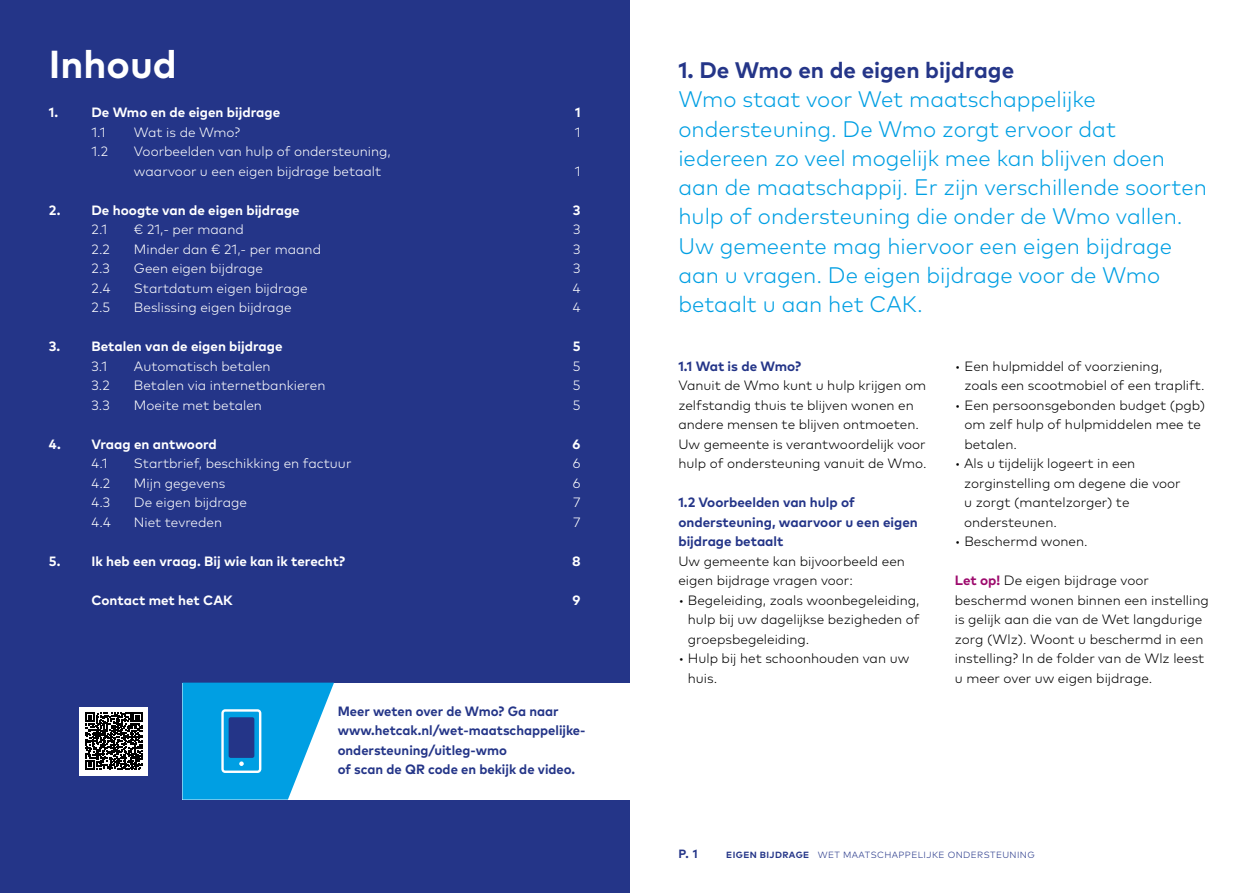
<style>
.page{position:relative;width:1259px;height:893px;background:#fff}
.page>*{position:absolute;margin:0;border:0;box-sizing:border-box;transform-origin:0 0}
._04_-_introtekst{font:700 39px "Mark Pro";color:#fff}
._04_-_introtekst-2{font:300 22.5px/29.2px "Mark Pro";color:#009fe3}
._03_-_kop{font:700 22.5px "Mark Pro";color:#243588}
._05_-_platte_tekst{font:300 13.5px/19.5px "Mark Pro";color:#000}
._04_-_introtekst-3{font:300 13.5px/19.5px "Mark Pro";color:#fff}
._04_-_introtekst-4{font:700 13.5px "Mark Pro";color:#fff}
._16_-_TOOLTIP_-_witte_tekst{font:700 13.5px/19.5px "Mark Pro";color:#243588}
._09_-_tussenkopje{font:700 13.5px/19.5px "Mark Pro";color:#243588}
.t1{font:700 12px "Mark Pro";color:#243588}
.t2{font:300 9px "Mark Pro";letter-spacing:.045em;color:#243588}
.s1{font-weight:700;color:#9d0a6d}
.s2{font-weight:700}
</style>
<div class="page">
<div style="left:0;top:0;width:629px;height:893px;background:#243588"></div>
<div style="left:80px;top:707px;width:68px;height:68px;background:#fff"></div>
<svg style="left:85px;top:712px;width:57px;height:58px"></svg>
<div style="left:182px;top:683px;width:447px;height:117px;background:#fff"></div>
<svg style="left:182px;top:683px;width:152px;height:117px"></svg>
<p class="_04_-_introtekst" style="left:49px;top:35px;width:129px">Inhoud</p>
<p class="_04_-_introtekst-4" style="left:49px;top:102px;width:11px">1.</p>
<p class="_04_-_introtekst-4" style="left:91px;top:102px;width:190px">De Wmo en de eigen bijdrage</p>
<p class="_04_-_introtekst-4" style="left:575px;top:102px;width:7px">1</p>
<p class="_04_-_introtekst-3" style="left:91px;top:121px;width:16px">1.1</p>
<p class="_04_-_introtekst-3" style="left:134px;top:121px;width:108px">Wat is de Wmo?</p>
<p class="_04_-_introtekst-3" style="left:575px;top:121px;width:7px">1</p>
<p class="_04_-_introtekst-3" style="left:91px;top:140px;width:18px">1.2</p>
<p class="_04_-_introtekst-3" style="left:134px;top:140px;width:258px">Voorbeelden van hulp of ondersteuning, waarvoor u een eigen bijdrage betaalt</p>
<p class="_04_-_introtekst-3" style="left:575px;top:160px;width:7px">1</p>
<p class="_04_-_introtekst-4" style="left:49px;top:199px;width:252px">2. De hoogte van de eigen bijdrage</p>
<p class="_04_-_introtekst-4" style="left:573px;top:199px;width:9px">3</p>
<p class="_04_-_introtekst-3" style="left:91px;top:218px;width:17px">2.1</p>
<p class="_04_-_introtekst-3" style="left:134px;top:218px;width:111px">€ 21,- per maand</p>
<p class="_04_-_introtekst-3" style="left:573px;top:218px;width:9px">3</p>
<p class="_04_-_introtekst-3" style="left:91px;top:238px;width:20px">2.2</p>
<p class="_04_-_introtekst-3" style="left:134px;top:238px;width:189px">Minder dan € 21,- per maand</p>
<p class="_04_-_introtekst-3" style="left:573px;top:238px;width:9px">3</p>
<p class="_04_-_introtekst-3" style="left:91px;top:257px;width:20px">2.3</p>
<p class="_04_-_introtekst-3" style="left:134px;top:257px;width:131px">Geen eigen bijdrage</p>
<p class="_04_-_introtekst-3" style="left:573px;top:257px;width:9px">3</p>
<p class="_04_-_introtekst-3" style="left:91px;top:277px;width:20px">2.4</p>
<p class="_04_-_introtekst-3" style="left:134px;top:277px;width:175px">Startdatum eigen bijdrage</p>
<p class="_04_-_introtekst-3" style="left:573px;top:277px;width:9px">4</p>
<p class="_04_-_introtekst-3" style="left:91px;top:296px;width:20px">2.5</p>
<p class="_04_-_introtekst-3" style="left:134px;top:296px;width:159px">Beslissing eigen bijdrage</p>
<p class="_04_-_introtekst-3" style="left:573px;top:296px;width:9px">4</p>
<p class="_04_-_introtekst-4" style="left:49px;top:336px;width:235px">3. Betalen van de eigen bijdrage</p>
<p class="_04_-_introtekst-4" style="left:573px;top:336px;width:9px">5</p>
<p class="_04_-_introtekst-3" style="left:91px;top:355px;width:17px">3.1</p>
<p class="_04_-_introtekst-3" style="left:134px;top:355px;width:138px">Automatisch betalen</p>
<p class="_04_-_introtekst-3" style="left:573px;top:355px;width:9px">5</p>
<p class="_04_-_introtekst-3" style="left:91px;top:374px;width:20px">3.2</p>
<p class="_04_-_introtekst-3" style="left:134px;top:374px;width:193px">Betalen via internetbankieren</p>
<p class="_04_-_introtekst-3" style="left:573px;top:374px;width:9px">5</p>
<p class="_04_-_introtekst-3" style="left:91px;top:394px;width:20px">3.3</p>
<p class="_04_-_introtekst-3" style="left:134px;top:394px;width:130px">Moeite met betalen</p>
<p class="_04_-_introtekst-3" style="left:573px;top:394px;width:9px">5</p>
<p class="_04_-_introtekst-4" style="left:49px;top:433px;width:169px">4. Vraag en antwoord</p>
<p class="_04_-_introtekst-4" style="left:572px;top:433px;width:9px">6</p>
<p class="_04_-_introtekst-3" style="left:91px;top:452px;width:18px">4.1</p>
<p class="_04_-_introtekst-3" style="left:134px;top:452px;width:219px">Startbrief, beschikking en factuur</p>
<p class="_04_-_introtekst-3" style="left:573px;top:452px;width:9px">6</p>
<p class="_04_-_introtekst-3" style="left:91px;top:472px;width:20px">4.2</p>
<p class="_04_-_introtekst-3" style="left:134px;top:472px;width:93px">Mijn gegevens</p>
<p class="_04_-_introtekst-3" style="left:573px;top:472px;width:9px">6</p>
<p class="_04_-_introtekst-3" style="left:91px;top:491px;width:20px">4.3</p>
<p class="_04_-_introtekst-3" style="left:134px;top:491px;width:115px">De eigen bijdrage</p>
<p class="_04_-_introtekst-3" style="left:573px;top:491px;width:9px">7</p>
<p class="_04_-_introtekst-3" style="left:91px;top:511px;width:21px">4.4</p>
<p class="_04_-_introtekst-3" style="left:134px;top:511px;width:90px">Niet tevreden</p>
<p class="_04_-_introtekst-3" style="left:573px;top:511px;width:9px">7</p>
<p class="_04_-_introtekst-4" style="left:49px;top:550px;width:298px">5. Ik heb een vraag. Bij wie kan ik terecht?</p>
<p class="_04_-_introtekst-4" style="left:572px;top:550px;width:10px">8</p>
<p class="_04_-_introtekst-4" style="left:91px;top:589px;width:143px">Contact met het CAK</p>
<p class="_04_-_introtekst-4" style="left:572px;top:589px;width:9px">9</p>
<p class="_16_-_TOOLTIP_-_witte_tekst" style="left:338px;top:700px;width:249px">Meer weten over de Wmo? Ga naar www.hetcak.nl/wet-maatschappelijke&shy;ondersteuning/uitleg-wmo<br>of scan de QR code en bekijk de video.</p>
<p class="_03_-_kop" style="left:678px;top:53px;width:337px">1. De Wmo en de eigen bijdrage</p>
<p class="_04_-_introtekst-2" style="left:678px;top:83px;width:530px">Wmo staat voor Wet maatschappelijke ondersteuning. De Wmo zorgt ervoor dat iedereen zo veel mogelijk mee kan blijven doen aan de maatschappij. Er zijn verschillende soorten hulp of ondersteuning die onder de Wmo vallen.<br>Uw gemeente mag hiervoor een eigen bijdrage aan u vragen. De eigen bijdrage voor de Wmo betaalt u aan het CAK.</p>
<p class="_09_-_tussenkopje" style="left:678px;top:355px;width:124px">1.1 Wat is de Wmo?</p>
<p class="_05_-_platte_tekst" style="left:678px;top:374px;width:250px">Vanuit de Wmo kunt u hulp krijgen om zelfstandig thuis te blijven wonen en andere mensen te blijven ontmoeten.<br>Uw gemeente is verantwoordelijk voor hulp of ondersteuning vanuit de Wmo.</p>
<p class="_09_-_tussenkopje" style="left:678px;top:491px;width:241px">1.2 Voorbeelden van hulp of ondersteuning, waarvoor u een eigen bijdrage betaalt</p>
<p class="_05_-_platte_tekst" style="left:678px;top:550px;width:228px">Uw gemeente kan bijvoorbeeld een eigen bijdrage vragen voor:</p>
<p class="_05_-_platte_tekst" style="left:688px;top:589px;width:233px;text-align:justify;text-indent:-9px">• Begeleiding, zoals woonbegeleiding, hulp bij uw dagelijkse bezigheden of groepsbegeleiding.</p>
<p class="_05_-_platte_tekst" style="left:688px;top:647px;width:223px;text-indent:-9px">• Hulp bij het schoonhouden van uw huis.</p>
<p class="_05_-_platte_tekst" style="left:964px;top:355px;width:242px;text-indent:-9px">• Een hulpmiddel of voorziening,<br>zoals een scootmobiel of een traplift.</p>
<p class="_05_-_platte_tekst" style="left:964px;top:394px;width:242px;text-indent:-9px">• Een persoonsgebonden budget (pgb) om zelf hulp of hulpmiddelen mee te betalen.</p>
<p class="_05_-_platte_tekst" style="left:964px;top:452px;width:218px;text-indent:-9px">• Als u tijdelijk logeert in een zorginstelling om degene die voor u zorgt (mantelzorger) te ondersteunen.</p>
<p class="_05_-_platte_tekst" style="left:955px;top:530px;width:134px">• Beschermd wonen.</p>
<p class="_05_-_platte_tekst" style="left:955px;top:569px;width:255px"><span class="s1">Let op!</span> De eigen bijdrage voor beschermd wonen binnen een instelling is gelijk aan die van de Wet langdurige zorg (Wlz). Woont u beschermd in een instelling? In de folder van de Wlz leest u meer over uw eigen bijdrage.</p>
<p class="t1" style="left:678px;top:845px;width:21px">P. 1</p>
<p class="t2" style="left:726px;top:848px;width:310px"><span class="s2">EIGEN BIJDRAGE</span> WET MAATSCHAPPELIJKE ONDERSTEUNING</p>
</div>
